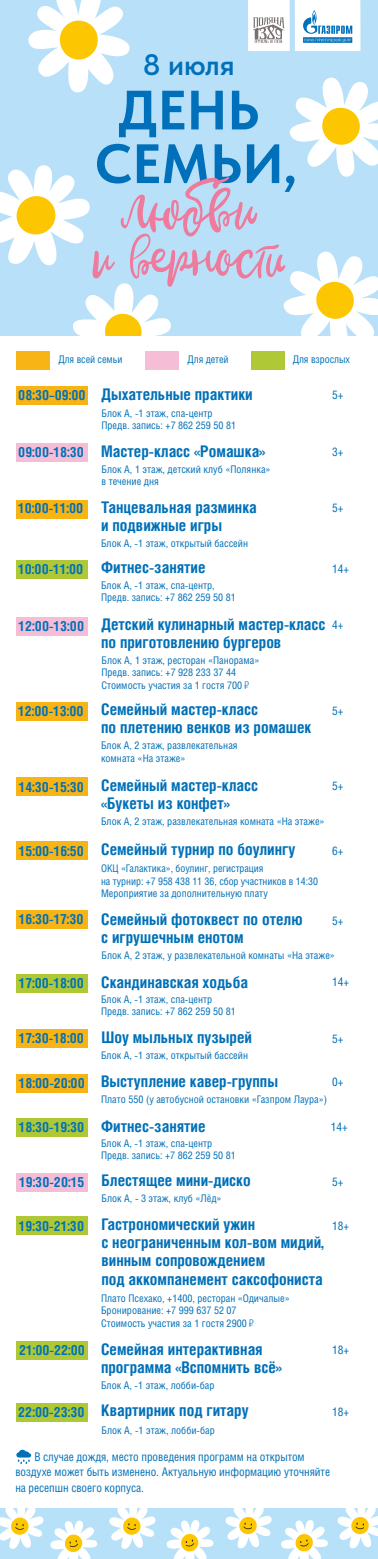
<style>
.page{position:relative;width:378px;height:1559px;background:#fff}
.page>*{position:absolute;margin:0;border:0;box-sizing:border-box;transform-origin:0 0}
.t1{font:55.33px/53.6px "Tilda Sans VF";color:#0070ba;text-align:center}
.t2{font:29.5px "Tilda Sans VF";color:#0070ba}
.t3{font:700 16.03px/18.1px "Helios Cond C";color:#0070b8}
.t4{font:700 13.96px "Helios Cond C";color:#0070b8}
.t5{font:11.9px/15.7px "Helios Cond C";letter-spacing:-.005em;color:#0070b8}
.t6{font:11.79px "Helios Cond C";color:#0070b8}
.t7{font:10.54px "Helios Cond C";letter-spacing:-.005em;color:#0070b8}
.t8{font:10.5px/12.5px "Helios Cond C";color:#0070b8}
.s1{font-size:13.96px}
.s2{font-family:"PT Rouble Sans"}
</style>
<div class="page">
<div style="left:0;top:1509px;width:378px;height:50px;background:#b7e1f8"></div>
<svg style="left:16px;top:1449px;width:15px;height:15px"></svg>
<svg style="left:336px;top:1508px;width:42px;height:41px"></svg>
<svg style="left:281px;top:1520px;width:47px;height:39px"></svg>
<svg style="left:224px;top:1508px;width:48px;height:41px"></svg>
<svg style="left:167px;top:1520px;width:46px;height:39px"></svg>
<svg style="left:108px;top:1508px;width:48px;height:41px"></svg>
<svg style="left:50px;top:1520px;width:47px;height:39px"></svg>
<svg style="left:0;top:1508px;width:44px;height:41px"></svg>
<div style="left:16px;top:841px;width:71px;height:18px;background:#f8b414"></div>
<div style="left:16px;top:386px;width:71px;height:18px;background:#f8b414"></div>
<div style="left:16px;top:444px;width:71px;height:18px;background:#f6bdd7"></div>
<div style="left:16px;top:617px;width:71px;height:18px;background:#f6bdd7"></div>
<div style="left:16px;top:500px;width:71px;height:18px;background:#f8b414"></div>
<div style="left:16px;top:560px;width:71px;height:18px;background:#aec935"></div>
<div style="left:16px;top:702px;width:71px;height:18px;background:#f8b414"></div>
<div style="left:16px;top:778px;width:71px;height:18px;background:#f8b414"></div>
<div style="left:16px;top:910px;width:71px;height:18px;background:#f8b414"></div>
<div style="left:16px;top:1074px;width:71px;height:18px;background:#f8b414"></div>
<div style="left:16px;top:1118px;width:71px;height:18px;background:#aec935"></div>
<div style="left:16px;top:974px;width:71px;height:18px;background:#aec935"></div>
<div style="left:16px;top:1341px;width:72px;height:18px;background:#aec935"></div>
<div style="left:16px;top:1403px;width:71px;height:18px;background:#aec935"></div>
<div style="left:16px;top:1173px;width:72px;height:18px;background:#f6bdd7"></div>
<div style="left:16px;top:1216px;width:71px;height:18px;background:#aec935"></div>
<div style="left:16px;top:1029px;width:72px;height:18px;background:#f8b414"></div>
<svg style="left:0;top:0;width:378px;height:336px"></svg>
<div style="left:16px;top:350px;width:33px;height:19px;background:#f8b414"></div>
<div style="left:145px;top:350px;width:33px;height:19px;background:#f6bdd7"></div>
<div style="left:251px;top:350px;width:33px;height:19px;background:#aec935"></div>
<h2 class="t2" style="left:143px;top:49px;width:93px">8 июля</h2>
<h1 class="t1" style="left:95px;top:85px;width:204px">ДЕНЬ<br>СЕМЬИ,</h1>
<p class="t7" style="left:59px;top:353px;width:65px">Для всей семьи</p>
<p class="t7" style="left:188px;top:353px;width:43px">Для детей</p>
<p class="t7" style="left:293px;top:353px;width:59px">Для взрослых</p>
<h3 class="t3" style="left:18px;top:384px;width:236px"><span class="s1">08:30–09:00</span> Дыхательные практики</h3>
<h3 class="t4" style="left:18px;top:444px;width:67px">09:00-18:30</h3>
<h3 class="t4" style="left:18px;top:500px;width:67px">10:00-11:00</h3>
<h3 class="t4" style="left:18px;top:560px;width:67px">10:00-11:00</h3>
<p class="t8" style="left:101px;top:406px;width:136px">Блок А, -1 этаж, спа-центр<br>Предв. запись: +7 862 259 50 81</p>
<h3 class="t3" style="left:101px;top:441px;width:166px">Мастер-класс «Ромашка»</h3>
<p class="t8" style="left:101px;top:462px;width:171px">Блок А, 1 этаж, детский клуб «Полянка» в течение дня</p>
<h3 class="t3" style="left:101px;top:497px;width:157px">Танцевальная разминка и подвижные игры</h3>
<h3 class="t3" style="left:101px;top:558px;width:106px">Фитнес-занятие</h3>
<p class="t8" style="left:101px;top:537px;width:148px">Блок А, -1 этаж, открытый бассейн</p>
<p class="t8" style="left:101px;top:579px;width:136px">Блок А, -1 этаж, спа-центр,<br>Предв. запись: +7 862 259 50 81</p>
<p class="t6" style="left:332px;top:388px;width:13px">5+</p>
<p class="t6" style="left:332px;top:445px;width:13px">3+</p>
<p class="t6" style="left:332px;top:501px;width:13px">5+</p>
<p class="t6" style="left:332px;top:561px;width:18px">14+</p>
<h3 class="t4" style="left:19px;top:617px;width:67px">12:00-13:00</h3>
<h3 class="t4" style="left:18px;top:703px;width:67px">12:00-13:00</h3>
<h3 class="t3" style="left:101px;top:614px;width:226px">Детский кулинарный мастер-класс по приготовлению бургеров</h3>
<p class="t6" style="left:332px;top:618px;width:13px">4+</p>
<p class="t8" style="left:101px;top:654px;width:160px">Блок А, 1 этаж, ресторан «Панорама»<br>Предв. запись: +7 928 233 37 44<br>Стоимость участия за 1 гостя 700 <span class="s2">Р</span></p>
<h3 class="t3" style="left:101px;top:700px;width:212px">Семейный мастер-класс<br>по плетению венков из ромашек</h3>
<p class="t8" style="left:101px;top:739px;width:138px">Блок А, 2 этаж, развлекательная комната «На этаже»</p>
<p class="t6" style="left:332px;top:703px;width:13px">5+</p>
<h3 class="t3" style="left:101px;top:775px;width:159px;text-indent:-82px"><span class="s1">14:30-15:30</span> Семейный мастер-класс «Букеты из конфет»</h3>
<p class="t8" style="left:101px;top:815px;width:225px">Блок А, 2 этаж, развлекательная комната «На этаже»</p>
<h3 class="t3" style="left:19px;top:840px;width:278px"><span class="s1">15:00-16:50</span> Семейный турнир по боулингу</h3>
<p class="t8" style="left:101px;top:862px;width:218px">ОКЦ «Галактика», боулинг, регистрация<br>на турнир: +7 958 438 11 36, сбор участников в 14:30<br>Мероприятие за дополнительную плату</p>
<p class="t6" style="left:332px;top:779px;width:13px">5+</p>
<p class="t6" style="left:332px;top:844px;width:13px">6+</p>
<h3 class="t4" style="left:19px;top:910px;width:66px">16:30-17:30</h3>
<h3 class="t4" style="left:19px;top:974px;width:67px">17:00-18:00</h3>
<h3 class="t3" style="left:101px;top:909px;width:203px">Семейный фотоквест по отелю с игрушечным енотом</h3>
<h3 class="t3" style="left:101px;top:972px;width:148px">Скандинавская ходьба</h3>
<p class="t6" style="left:332px;top:913px;width:13px">5+</p>
<p class="t8" style="left:101px;top:949px;width:235px">Блок А, 2 этаж, у развлекательной комнаты «На этаже»</p>
<p class="t6" style="left:332px;top:975px;width:18px">14+</p>
<h3 class="t4" style="left:19px;top:1029px;width:66px">17:30-18:00</h3>
<h3 class="t4" style="left:19px;top:1074px;width:67px">18:00-20:00</h3>
<h3 class="t4" style="left:19px;top:1119px;width:67px">18:30-19:30</h3>
<p class="t8" style="left:101px;top:992px;width:136px">Блок А, -1 этаж, спа-центр<br>Предв. запись: +7 862 259 50 81</p>
<p class="t8" style="left:101px;top:1049px;width:148px">Блок А, -1 этаж, открытый бассейн</p>
<p class="t8" style="left:101px;top:1093px;width:228px">Плато 550 (у автобусной остановки «Газпром Лаура»)</p>
<p class="t8" style="left:101px;top:1136px;width:136px">Блок А, -1 этаж, спа-центр<br>Предв. запись: +7 862 259 50 81</p>
<h3 class="t3" style="left:101px;top:1027px;width:152px">Шоу мыльных пузырей</h3>
<p class="t6" style="left:332px;top:1031px;width:13px">5+</p>
<h3 class="t3" style="left:101px;top:1071px;width:178px">Выступление кавер-группы</h3>
<p class="t6" style="left:332px;top:1075px;width:13px">0+</p>
<h3 class="t3" style="left:101px;top:1116px;width:106px">Фитнес-занятие</h3>
<p class="t6" style="left:331px;top:1119px;width:18px">14+</p>
<h3 class="t3" style="left:19px;top:1170px;width:233px"><span class="s1">19:30-20:15</span> Блестящее мини-диско</h3>
<p class="t8" style="left:101px;top:1191px;width:122px">Блок А, - 3 этаж, клуб «Лёд»</p>
<h3 class="t3" style="left:101px;top:1215px;width:224px;text-indent:-83px"><span class="s1">19:30-21:30</span> Гастрономический ужин<br>с неограниченным кол-вом мидий, винным сопровождением<br>под аккомпанемент саксофониста</h3>
<p class="t8" style="left:101px;top:1291px;width:190px">Плато Псехако, +1400, ресторан «Одичалые»<br>Бронирование: +7 999 637 52 07<br>Стоимость участия за 1 гостя 2900 <span class="s2">Р</span></p>
<h3 class="t4" style="left:19px;top:1341px;width:67px">21:00-22:00</h3>
<h3 class="t4" style="left:18px;top:1404px;width:68px">22:00-23:30</h3>
<h3 class="t3" style="left:101px;top:1339px;width:182px">Семейная интерактивная программа «Вспомнить всё»</h3>
<p class="t8" style="left:101px;top:1379px;width:115px">Блок А, -1 этаж, лобби-бар</p>
<p class="t8" style="left:101px;top:1423px;width:115px">Блок А, -1 этаж, лобби-бар</p>
<h3 class="t3" style="left:101px;top:1401px;width:149px">Квартирник под гитару</h3>
<p class="t6" style="left:332px;top:1174px;width:13px">5+</p>
<p class="t6" style="left:332px;top:1218px;width:18px">18+</p>
<p class="t6" style="left:332px;top:1342px;width:18px">18+</p>
<p class="t6" style="left:332px;top:1405px;width:18px">18+</p>
<p class="t5" style="left:15px;top:1448px;width:316px;text-indent:19px">В случае дождя, место проведения программ на открытом воздухе может быть изменено. Актуальную информацию уточняйте на ресепшн своего корпуса.</p>
</div>
